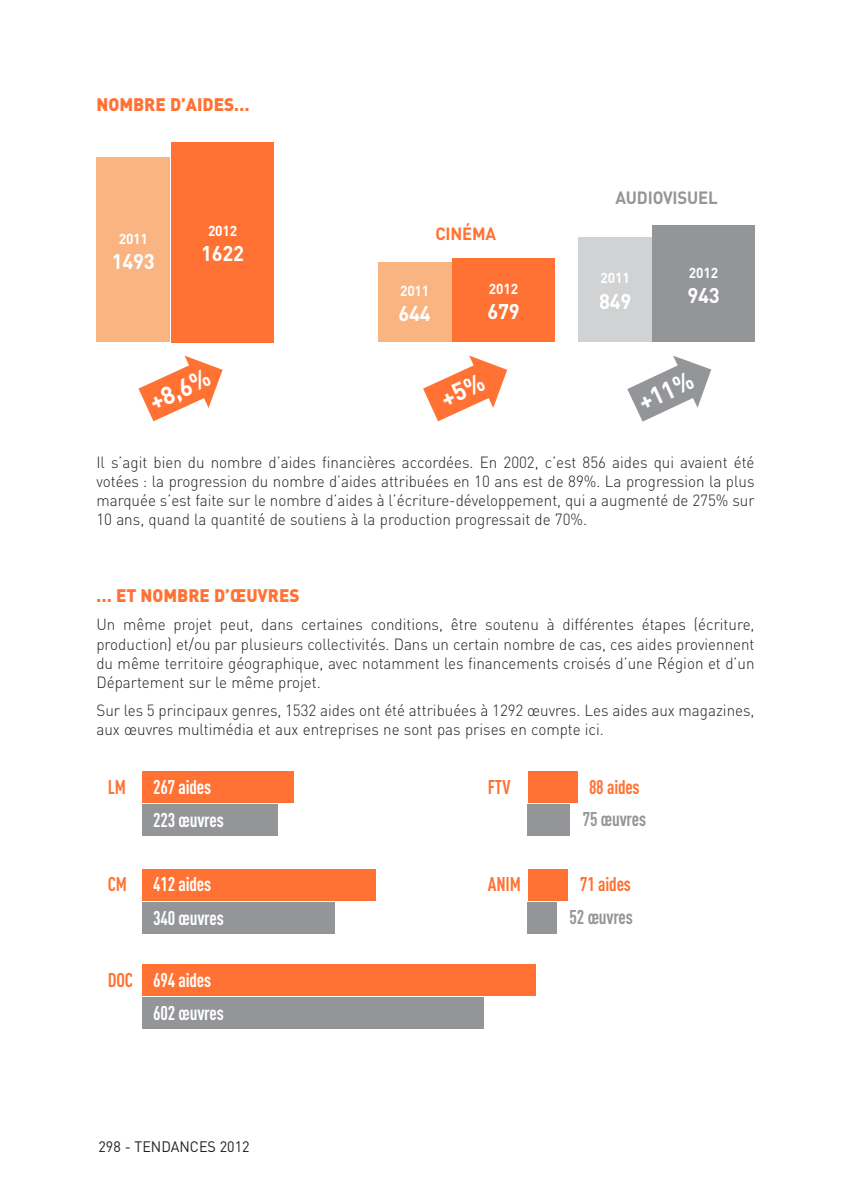
<style>
.page{position:relative;width:851px;height:1191px;background:#fff}
.page>*{position:absolute;margin:0;border:0;box-sizing:border-box;transform-origin:0 0}
.t1{font:700 24.8px "DIN";color:#fff;scale:.95 1}
.t2{font:700 21.2px "DIN";letter-spacing:-.01em;color:#fff;scale:.95 1}
.t3{font:700 19.6px/33px "DIN Cond";letter-spacing:-.01em;color:#fff;scale:.95 1}
.t4{font:700 19.6px "DIN Cond";letter-spacing:-.01em;color:#ff7233;scale:.95 1}
.t5{font:700 19.6px "DIN Cond";letter-spacing:-.01em;color:#939598;scale:.95 1}
.t6{font:900 18px "DIN";color:#ff7233;scale:.95 1}
.t7{font:700 17.6px "DIN";letter-spacing:-.01em;color:#939598;scale:.95 1}
.t8{font:700 17.6px "DIN";letter-spacing:-.01em;color:#ff7233;scale:.95 1}
.t9{font:300 16px/19.2px "DIN";color:#231f20;text-align:justify;scale:.95 1}
.t10{font:15px "DIN";color:#231f20;scale:.95 1}
.t11{font:700 14.4px "DIN";letter-spacing:-.01em;color:#fff;scale:.95 1}
</style>
<div class="page">
<div style="left:378px;top:263px;width:73px;height:79px;background:#fab482"></div>
<div style="left:452px;top:258px;width:102px;height:84px;background:#ff7233"></div>
<div style="left:96px;top:158px;width:74px;height:184px;background:#fab482"></div>
<div style="left:171px;top:142px;width:102px;height:200px;background:#ff7233"></div>
<div style="left:578px;top:237px;width:74px;height:105px;background:#d1d2d4"></div>
<div style="left:652px;top:226px;width:102px;height:116px;background:#939598"></div>
<svg style="left:627px;top:356px;width:84px;height:65px"></svg>
<svg style="left:138px;top:355px;width:84px;height:66px"></svg>
<div style="left:142px;top:771px;width:151px;height:32px;background:#ff7233"></div>
<div style="left:142px;top:804px;width:135px;height:32px;background:#939598"></div>
<div style="left:142px;top:869px;width:233px;height:32px;background:#ff7233"></div>
<div style="left:142px;top:902px;width:192px;height:32px;background:#939598"></div>
<div style="left:142px;top:964px;width:393px;height:32px;background:#ff7233"></div>
<div style="left:142px;top:997px;width:341px;height:32px;background:#939598"></div>
<div style="left:527px;top:771px;width:50px;height:32px;background:#ff7233"></div>
<div style="left:527px;top:804px;width:43px;height:32px;background:#939598"></div>
<div style="left:527px;top:869px;width:40px;height:32px;background:#ff7233"></div>
<div style="left:527px;top:902px;width:30px;height:32px;background:#939598"></div>
<svg style="left:423px;top:355px;width:84px;height:66px"></svg>
<p class="t6" style="left:96px;top:94px;width:163px">NOMBRE D’AIDES…</p>
<p class="t11" style="left:119px;top:230px;width:32px">2011</p>
<h2 class="t2" style="left:112px;top:249px;width:47px">1493</h2>
<p class="t11" style="left:208px;top:222px;width:32px">2012</p>
<h2 class="t2" style="left:201px;top:241px;width:47px">1622</h2>
<h1 class="t1" style="left:145px;top:390px;width:69px;rotate:-25deg">+8,6%</h1>
<p class="t8" style="left:435px;top:224px;width:66px">CINÉMA</p>
<p class="t11" style="left:400px;top:283px;width:32px">2011</p>
<h2 class="t2" style="left:398px;top:302px;width:35px">644</h2>
<p class="t11" style="left:489px;top:280px;width:32px">2012</p>
<h2 class="t2" style="left:487px;top:299px;width:35px">679</h2>
<p class="t7" style="left:615px;top:187px;width:109px">AUDIOVISUEL</p>
<p class="t11" style="left:600px;top:270px;width:32px">2011</p>
<h2 class="t2" style="left:599px;top:289px;width:35px">849</h2>
<p class="t11" style="left:688px;top:264px;width:32px">2012</p>
<h2 class="t2" style="left:687px;top:283px;width:35px">943</h2>
<h1 class="t1" style="left:633px;top:390px;width:62px;rotate:-25deg">+11%</h1>
<p class="t9" style="left:96px;top:452px;width:694px">Il s’agit bien du nombre d’aides financières accordées. En 2002, c’est 856 aides qui avaient été votées : la progression du nombre d’aides attribuées en 10 ans est de 89%. La progression la plus marquée s’est faite sur le nombre d’aides à l’écriture-développement, qui a augmenté de 275% sur 10 ans, quand la quantité de soutiens à la production progressait de 70%.</p>
<p class="t6" style="left:96px;top:585px;width:215px">… ET NOMBRE D’ŒUVRES</p>
<p class="t9" style="left:96px;top:615px;width:694px">Un même projet peut, dans certaines conditions, être soutenu à différentes étapes (écriture, production) et/ou par plusieurs collectivités. Dans un certain nombre de cas, ces aides proviennent du même territoire géographique, avec notamment les financements croisés d’une Région et d’un Département sur le même projet.</p>
<p class="t9" style="left:96px;top:700px;width:694px">Sur les 5 principaux genres, 1532 aides ont été attribuées à 1292 œuvres. Les aides aux magazines, aux œuvres multimédia et aux entreprises ne sont pas prises en compte ici.</p>
<p class="t4" style="left:108px;top:779px;width:21px">LM</p>
<p class="t3" style="left:153px;top:772px;width:76px">267 aides<br>223 œuvres</p>
<p class="t4" style="left:108px;top:877px;width:22px">CM</p>
<p class="t3" style="left:153px;top:869px;width:76px">412 aides<br>340 œuvres</p>
<p class="t4" style="left:108px;top:972px;width:28px">DOC</p>
<p class="t3" style="left:153px;top:965px;width:76px">694 aides<br>602 œuvres</p>
<p class="t10" style="left:98px;top:1137px;width:161px">298 - TENDANCES 2012</p>
<p class="t4" style="left:487px;top:779px;width:26px">FTV</p>
<p class="t4" style="left:589px;top:779px;width:55px">88 aides</p>
<p class="t5" style="left:582px;top:812px;width:68px">75 œuvres</p>
<p class="t4" style="left:488px;top:877px;width:36px">ANIM</p>
<p class="t4" style="left:580px;top:877px;width:55px">71 aides</p>
<p class="t5" style="left:569px;top:910px;width:68px">52 œuvres</p>
</div>
